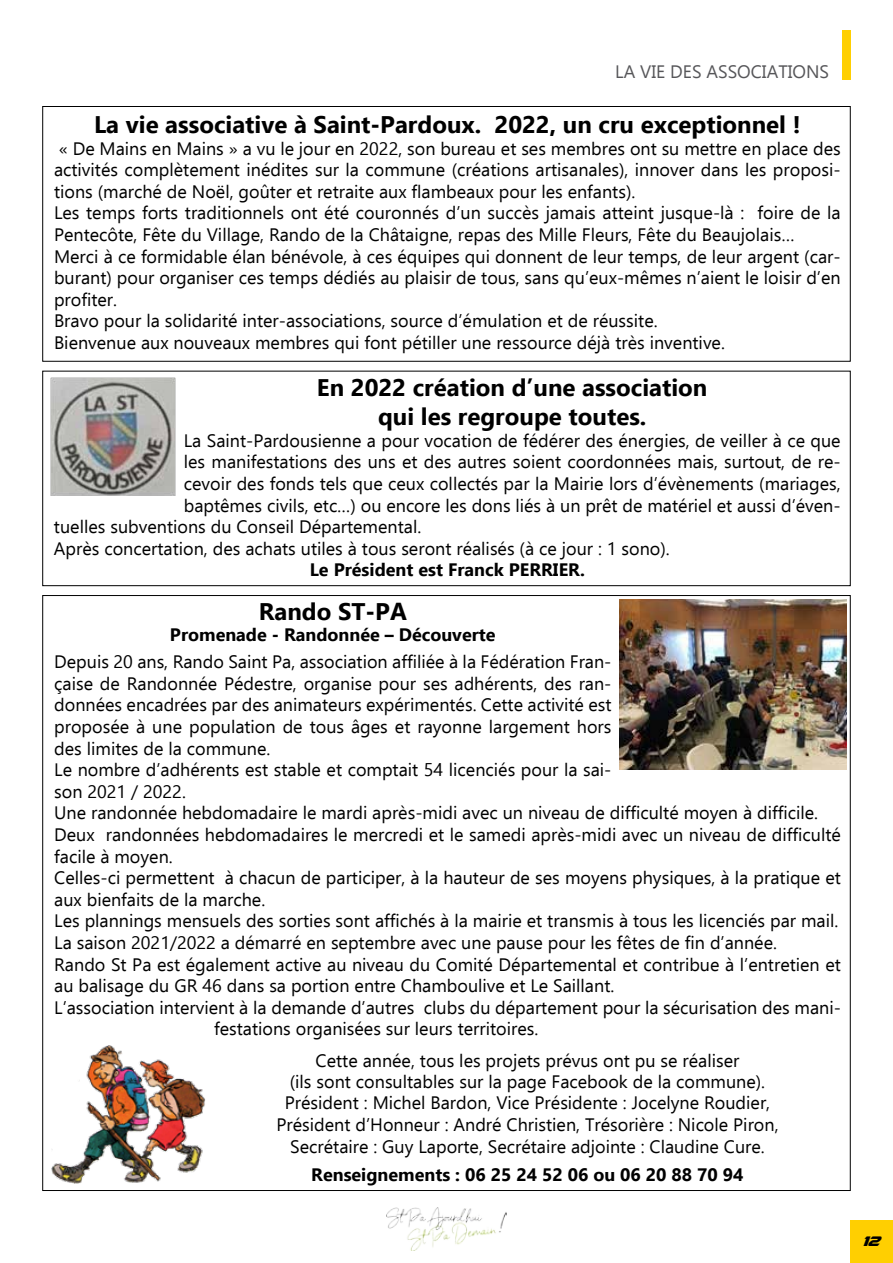
<style>
.page{position:relative;width:893px;height:1263px;background:#fff}
.page>*{position:absolute;margin:0;border:0;box-sizing:border-box;transform-origin:0 0}
.t1{font:700 24px/28.8px "Ebrima";color:#000;text-align:center}
.t2{font:18px/21.6px "Ebrima";color:#000}
.t3{font:700 18px "Ebrima";color:#000}
.t4{font:18px "Ebrima";color:#565659}
.t5{font:18px "Airstrike";color:#000}
</style>
<div class="page">
<img style="left:387px;top:1208px;width:119px;height:42px">
<div style="left:850px;top:1220px;width:43px;height:43px;background:#ffcf01"></div>
<div style="left:842px;top:30px;width:8px;height:50px;background:#ffcf01"></div>
<img style="left:620px;top:600px;width:226px;height:170px">
<img style="left:51px;top:1045px;width:155px;height:139px">
<div style="left:43px;top:106px;width:807px;height:255px;border:1px solid #000"></div>
<div style="left:43px;top:371px;width:807px;height:215px;border:1px solid #000"></div>
<img style="left:50px;top:378px;width:125px;height:118px">
<p class="t4" style="left:615px;top:58px;width:215px">LA VIE DES ASSOCIATIONS</p>
<h1 class="t1" style="left:94px;top:109px;width:708px">La vie associative à Saint-Pardoux. 2022, un cru exceptionnel !</h1>
<p class="t2" style="left:54px;top:137px;width:788px">« De Mains en Mains » a vu le jour en 2022, son bureau et ses membres ont su mettre en place des activités complètement inédites sur la commune (créations artisanales), innover dans les proposi&shy;tions (marché de Noël, goûter et retraite aux flambeaux pour les enfants).<br>Les temps forts traditionnels ont été couronnés d’un succès jamais atteint jusque-là : foire de la Pentecôte, Fête du Village, Rando de la Châtaigne, repas des Mille Fleurs, Fête du Beaujolais… Merci à ce formidable élan bénévole, à ces équipes qui donnent de leur temps, de leur argent (car&shy;burant) pour organiser ces temps dédiés au plaisir de tous, sans qu’eux-mêmes n’aient le loisir d’en profiter.<br>Bravo pour la solidarité inter-associations, source d’émulation et de réussite.<br>Bienvenue aux nouveaux membres qui font pétiller une ressource déjà très inventive.</p>
<h1 class="t1" style="left:317px;top:372px;width:392px">En 2022 création d’une association qui les regroupe toutes.</h1>
<p class="t2" style="left:184px;top:429px;width:658px">La Saint-Pardousienne a pour vocation de fédérer des énergies, de veiller à ce que</p>
<p class="t2" style="left:184px;top:451px;width:658px">les manifestations des uns et des autres soient coordonnées mais, surtout, de re-</p>
<p class="t2" style="left:184px;top:472px;width:658px">cevoir des fonds tels que ceux collectés par la Mairie lors d’évènements (mariages,</p>
<p class="t2" style="left:184px;top:494px;width:658px">baptêmes civils, etc…) ou encore les dons liés à un prêt de matériel et aussi d’éven-</p>
<p class="t2" style="left:54px;top:515px;width:369px">tuelles subventions du Conseil Départemental.</p>
<p class="t2" style="left:54px;top:537px;width:617px">Après concertation, des achats utiles à tous seront réalisés (à ce jour : 1 sono).</p>
<p class="t3" style="left:310px;top:556px;width:277px">Le Président est Franck PERRIER.</p>
<h1 class="t1" style="left:259px;top:595px;width:150px">Rando ST-PA</h1>
<p class="t3" style="left:170px;top:620px;width:327px">Promenade - Randonnée – Découverte</p>
<p class="t2" style="left:54px;top:650px;width:559px">Depuis 20 ans, Rando Saint Pa, association affiliée à la Fédération Fran-</p>
<p class="t2" style="left:54px;top:672px;width:559px">çaise de Randonnée Pédestre, organise pour ses adhérents, des ran-</p>
<p class="t2" style="left:54px;top:693px;width:559px">données encadrées par des animateurs expérimentés. Cette activité est</p>
<p class="t2" style="left:54px;top:715px;width:559px">proposée à une population de tous âges et rayonne largement hors</p>
<p class="t2" style="left:54px;top:737px;width:218px">des limites de la commune.</p>
<p class="t2" style="left:54px;top:758px;width:559px">Le nombre d’adhérents est stable et comptait 54 licenciés pour la sai-</p>
<p class="t2" style="left:54px;top:780px;width:133px">son 2021 / 2022.</p>
<p class="t2" style="left:54px;top:801px;width:765px">Une randonnée hebdomadaire le mardi après-midi avec un niveau de difficulté moyen à difficile.</p>
<p class="t2" style="left:54px;top:823px;width:788px">Deux randonnées hebdomadaires le mercredi et le samedi après-midi avec un niveau de difficulté</p>
<p class="t2" style="left:54px;top:845px;width:120px">facile à moyen.</p>
<p class="t2" style="left:54px;top:866px;width:788px">Celles-ci permettent à chacun de participer, à la hauteur de ses moyens physiques, à la pratique et</p>
<p class="t2" style="left:54px;top:888px;width:213px">aux bienfaits de la marche.</p>
<p class="t2" style="left:54px;top:909px;width:786px">Les plannings mensuels des sorties sont affichés à la mairie et transmis à tous les licenciés par mail.</p>
<p class="t2" style="left:54px;top:931px;width:724px">La saison 2021/2022 a démarré en septembre avec une pause pour les fêtes de fin d’année.</p>
<p class="t2" style="left:54px;top:953px;width:788px">Rando St Pa est également active au niveau du Comité Départemental et contribue à l’entretien et</p>
<p class="t2" style="left:54px;top:974px;width:562px">au balisage du GR 46 dans sa portion entre Chamboulive et Le Saillant.</p>
<p class="t2" style="left:54px;top:996px;width:788px">L’association intervient à la demande d’autres clubs du département pour la sécurisation des mani-</p>
<p class="t2" style="left:214px;top:1017px;width:326px">festations organisées sur leurs territoires.</p>
<p class="t2" style="left:276px;top:1049px;width:504px;text-align:center">Cette année, tous les projets prévus ont pu se réaliser<br>(ils sont consultables sur la page Facebook de la commune).<br>Président : Michel Bardon, Vice Présidente : Jocelyne Roudier, Président d’Honneur : André Christien, Trésorière : Nicole Piron, Secrétaire : Guy Laporte, Secrétaire adjointe : Claudine Cure.</p>
<p class="t3" style="left:311px;top:1160px;width:434px">Renseignements : 06 25 24 52 06 ou 06 20 88 70 94</p>
<p class="t5" style="left:862px;top:1232px;width:19px">12</p>
</div>
